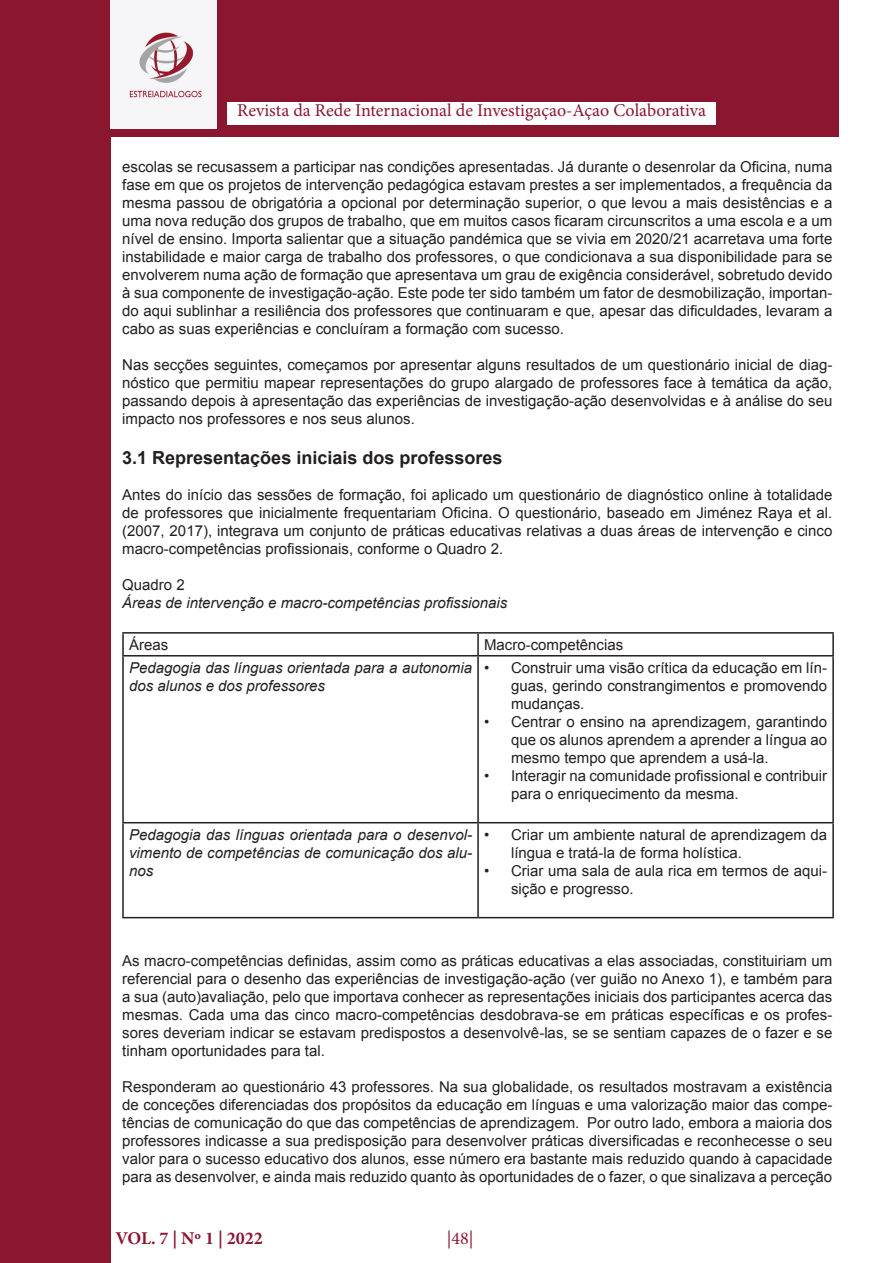
<style>
.page{position:relative;width:893px;height:1263px;background:#fff}
.page>*{position:absolute;margin:0;border:0;box-sizing:border-box;transform-origin:0 0}
.t1{font:18px "Minion Pro";color:#8b1630}
.t2{font:700 18px "Arial";color:#231f20}
.t3{font:700 18px "Minion Pro";color:#8b1630}
.t4{font:15px/18px "Arial";color:#231f20;text-align:justify}
.t5{font:italic 15px/18px "Arial";color:#231f20}
</style>
<div class="page">
<div style="left:0;top:0;width:839px;height:136px;background:#8b1630"></div>
<img style="left:111px;top:0;width:106px;height:129px">
<div style="left:0;top:136px;width:111px;height:1127px;background:#8b1630"></div>
<div style="left:227px;top:102px;width:489px;height:23px;background:#fff"></div>
<hr style="left:122px;top:632px;width:356px;height:2px;background:#231f20">
<hr style="left:122px;top:634px;width:2px;height:21px;background:#231f20">
<hr style="left:478px;top:632px;width:356px;height:2px;background:#231f20">
<hr style="left:477px;top:634px;width:2px;height:21px;background:#231f20">
<hr style="left:832px;top:634px;width:2px;height:21px;background:#231f20">
<hr style="left:122px;top:655px;width:356px;height:1px;background:#231f20">
<hr style="left:122px;top:656px;width:2px;height:166px;background:#231f20">
<hr style="left:478px;top:655px;width:356px;height:1px;background:#231f20">
<hr style="left:477px;top:656px;width:2px;height:166px;background:#231f20">
<hr style="left:832px;top:656px;width:2px;height:166px;background:#231f20">
<hr style="left:122px;top:822px;width:356px;height:1px;background:#231f20">
<hr style="left:122px;top:823px;width:2px;height:94px;background:#231f20">
<hr style="left:478px;top:822px;width:356px;height:1px;background:#231f20">
<hr style="left:477px;top:823px;width:2px;height:94px;background:#231f20">
<hr style="left:832px;top:823px;width:2px;height:94px;background:#231f20">
<hr style="left:122px;top:917px;width:356px;height:1px;background:#231f20">
<hr style="left:478px;top:917px;width:356px;height:1px;background:#231f20">
<hr style="left:892px;top:0;width:1px;height:136px;background:#8b1630">
<p class="t1" style="left:237px;top:98px;width:470px">Revista da Rede Internacional de Investigaçao-Açao Colaborativa</p>
<p class="t4" style="left:122px;top:158px;width:712px">escolas se recusassem a participar nas condições apresentadas. Já durante o desenrolar da Oficina, numa fase em que os projetos de intervenção pedagógica estavam prestes a ser implementados, a frequência da mesma passou de obrigatória a opcional por determinação superior, o que levou a mais desistências e a uma nova redução dos grupos de trabalho, que em muitos casos ficaram circunscritos a uma escola e a um nível de ensino. Importa salientar que a situação pandémica que se vivia em 2020/21 acarretava uma forte instabilidade e maior carga de trabalho dos professores, o que condicionava a sua disponibilidade para se envolverem numa ação de formação que apresentava um grau de exigência considerável, sobretudo devido à sua componente de investigação-ação. Este pode ter sido também um fator de desmobilização, importan&shy;do aqui sublinhar a resiliência dos professores que continuaram e que, apesar das dificuldades, levaram a cabo as suas experiências e concluíram a formação com sucesso.</p>
<p class="t4" style="left:122px;top:356px;width:712px">Nas secções seguintes, começamos por apresentar alguns resultados de um questionário inicial de diag&shy;nóstico que permitiu mapear representações do grupo alargado de professores face à temática da ação, passando depois à apresentação das experiências de investigação-ação desenvolvidas e à análise do seu impacto nos professores e nos seus alunos.</p>
<p class="t2" style="left:122px;top:446px;width:382px">3.1 Representações iniciais dos professores</p>
<p class="t4" style="left:122px;top:486px;width:712px">Antes do início das sessões de formação, foi aplicado um questionário de diagnóstico online à totalidade de professores que inicialmente frequentariam Oficina. O questionário, baseado em Jiménez Raya et al. (2007, 2017), integrava um conjunto de práticas educativas relativas a duas áreas de intervenção e cinco macro-competências profissionais, conforme o Quadro 2.</p>
<p class="t4" style="left:122px;top:576px;width:64px">Quadro 2</p>
<p class="t5" style="left:122px;top:594px;width:387px">Áreas de intervenção e macro-competências profissionais</p>
<p class="t4" style="left:129px;top:636px;width:41px">Áreas</p>
<p class="t4" style="left:484px;top:636px;width:141px">Macro-competências</p>
<p class="t5" style="left:129px;top:659px;width:345px">Pedagogia das línguas orientada para a autonomia dos alunos e dos professores</p>
<p class="t4" style="left:511px;top:659px;width:318px;text-indent:-27px">• Construir uma visão crítica da educação em lín&shy;guas, gerindo constrangimentos e promovendo mudanças.</p>
<p class="t4" style="left:511px;top:713px;width:318px;text-indent:-27px">• Centrar o ensino na aprendizagem, garantindo que os alunos aprendem a aprender a língua ao mesmo tempo que aprendem a usá-la.</p>
<p class="t4" style="left:511px;top:767px;width:318px;text-indent:-27px">• Interagir na comunidade profissional e contribuir para o enriquecimento da mesma.</p>
<p class="t5" style="left:129px;top:825px;width:345px;text-align:justify">Pedagogia das línguas orientada para o desenvol&shy;vimento de competências de comunicação dos alu&shy;nos</p>
<p class="t4" style="left:511px;top:825px;width:318px;text-indent:-27px">• Criar um ambiente natural de aprendizagem da língua e tratá-la de forma holística.</p>
<p class="t4" style="left:511px;top:861px;width:318px;text-indent:-27px">• Criar uma sala de aula rica em termos de aqui&shy;sição e progresso.</p>
<p class="t4" style="left:122px;top:952px;width:712px">As macro-competências definidas, assim como as práticas educativas a elas associadas, constituiriam um referencial para o desenho das experiências de investigação-ação (ver guião no Anexo 1), e também para a sua (auto)avaliação, pelo que importava conhecer as representações iniciais dos participantes acerca das mesmas. Cada uma das cinco macro-competências desdobrava-se em práticas específicas e os profes&shy;sores deveriam indicar se estavam predispostos a desenvolvê-las, se se sentiam capazes de o fazer e se tinham oportunidades para tal.</p>
<p class="t4" style="left:122px;top:1078px;width:712px">Responderam ao questionário 43 professores. Na sua globalidade, os resultados mostravam a existência de conceções diferenciadas dos propósitos da educação em línguas e uma valorização maior das compe&shy;tências de comunicação do que das competências de aprendizagem. Por outro lado, embora a maioria dos professores indicasse a sua predisposição para desenvolver práticas diversificadas e reconhecesse o seu valor para o sucesso educativo dos alunos, esse número era bastante mais reduzido quando à capacidade para as desenvolver, e ainda mais reduzido quanto às oportunidades de o fazer, o que sinalizava a perceção</p>
<p class="t3" style="left:116px;top:1225px;width:149px">VOL. 7 | Nº 1 | 2022</p>
<p class="t1" style="left:447px;top:1226px;width:28px">|48|</p>
</div>
